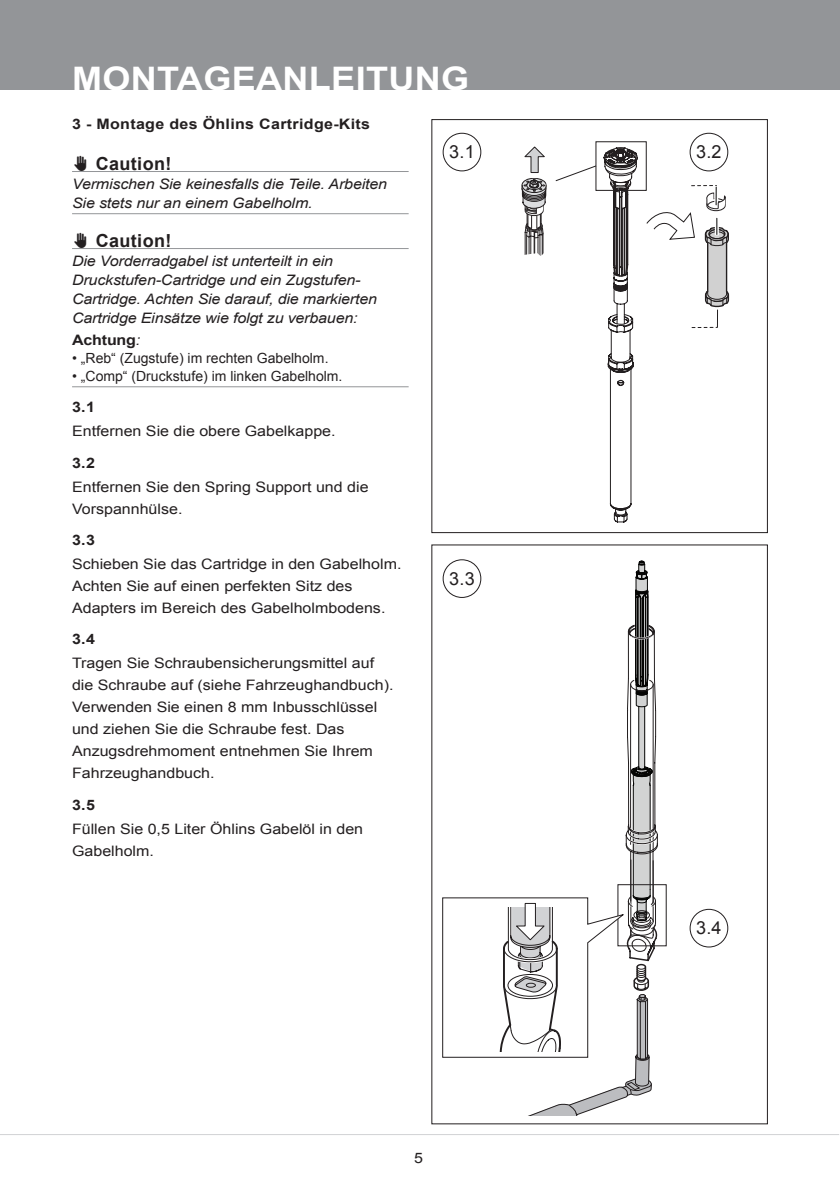
<style>
.page{position:relative;width:840px;height:1191px;background:#fff}
.page>*{position:absolute;margin:0;border:0;box-sizing:border-box;transform-origin:0 0}
.t1{font:700 32.4px "Arial";letter-spacing:.01em;color:#fff;scale:1.11 1}
.t2{font:700 18px "Arial";color:#231f20}
.t3{font:18px "Arial";color:#231f20}
.t4{font:14.4px/22px "Arial";color:#231f20;scale:1.11 1}
.t5{font:italic 14.4px/19px "Arial";letter-spacing:-.01em;color:#231f20;scale:1.11 1}
.t6{font:700 14.4px "Arial";letter-spacing:.02em;color:#231f20;scale:1.11 1}
.t7{font:14px "Arial";color:#231f20}
.s1{font-weight:400;font-style:italic}
</style>
<div class="page">
<div style="left:0;top:0;width:839px;height:90px;background:#939598"></div>
<hr style="left:0;top:1134px;width:838px;height:1px;background:#d1d2d4">
<svg style="left:442px;top:561px;width:216px;height:554px"></svg>
<svg style="left:603px;top:147px;width:125px;height:375px"></svg>
<div style="left:595px;top:141px;width:51px;height:50px;border:1px solid #231f20"></div>
<svg style="left:555px;top:165px;width:42px;height:17px"></svg>
<svg style="left:521px;top:146px;width:25px;height:110px"></svg>
<hr style="left:72px;top:171px;width:336px;height:1px;background:#939598">
<hr style="left:72px;top:213px;width:336px;height:1px;background:#939598">
<hr style="left:72px;top:248px;width:336px;height:1px;background:#939598">
<hr style="left:72px;top:386px;width:336px;height:1px;background:#939598">
<div style="left:431px;top:119px;width:336px;height:414px;border:1px solid #231f20"></div>
<div style="left:442px;top:133px;width:39px;height:38px;border:1px solid #231f20;border-radius:50%"></div>
<div style="left:689px;top:133px;width:38px;height:38px;background:#fff;border-radius:50%"></div>
<div style="left:689px;top:133px;width:38px;height:38px;border:1px solid #231f20;border-radius:50%"></div>
<div style="left:443px;top:560px;width:37px;height:37px;background:#fff;border-radius:50%"></div>
<div style="left:442px;top:559px;width:39px;height:39px;border:1px solid #231f20;border-radius:50%"></div>
<div style="left:689px;top:909px;width:38px;height:38px;border:1px solid #231f20;border-radius:50%"></div>
<h1 class="t1" style="left:72px;top:57px;width:189px">MONTAGEANL</h1>
<h1 class="t1" style="left:331px;top:57px;width:126px">EITUNG</h1>
<p class="t6" style="left:72px;top:114px;width:269px">3 - MONTAGE DES ÖHLINS CARTRIDGE-KITS</p>
<p class="t2" style="left:72px;top:151px;width:28px">✋✋CAUTION!</p>
<p class="t5" style="left:72px;top:174px;width:285px">Vermischen Sie keinesfalls die Teile. Arbeiten<br>Sie stets nur an einem Gabelholm.</p>
<p class="t2" style="left:72px;top:228px;width:28px">✋✋CAUTION!</p>
<p class="t5" style="left:72px;top:251px;width:276px">Die Vorderradgabel ist unterteilt in ein Druckstufen-Cartridge und ein Zugstufen-Cartridge. Achten Sie darauf, die markierten Cartridge Einsätze wie folgt zu verbauen:</p>
<p class="t6" style="left:72px;top:330px;width:63px">ACHTUNG<span class="s1">:</span></p>
<p class="t7" style="left:72px;top:349px;width:258px">• „Reb“ (Zugstufe) im rechten Gabelholm.</p>
<p class="t7" style="left:72px;top:367px;width:272px">• „Comp“ (Druckstufe) im linken Gabelholm.</p>
<p class="t6" style="left:72px;top:397px;width:22px">3.1</p>
<p class="t4" style="left:72px;top:420px;width:239px">Entfernen Sie die obere Gabelkappe.</p>
<p class="t6" style="left:72px;top:453px;width:22px">3.2</p>
<p class="t4" style="left:72px;top:475px;width:268px">Entfernen Sie den Spring Support und die<br>Vorspannhülse.</p>
<p class="t6" style="left:72px;top:530px;width:22px">3.3</p>
<p class="t4" style="left:72px;top:553px;width:298px">Schieben Sie das Cartridge in den Gabelholm.<br>Achten Sie auf einen perfekten Sitz des<br>Adapters im Bereich des Gabelholmbodens.</p>
<p class="t6" style="left:72px;top:629px;width:22px">3.4</p>
<p class="t4" style="left:72px;top:652px;width:291px">Tragen Sie Schraubensicherungsmittel auf die Schraube auf (siehe Fahrzeughandbuch).<br>Verwenden Sie einen 8 mm Inbusschlüssel und ziehen Sie die Schraube fest. Das Anzugsdrehmoment entnehmen Sie Ihrem Fahrzeughandbuch.</p>
<p class="t6" style="left:72px;top:795px;width:22px">3.5</p>
<p class="t4" style="left:72px;top:818px;width:263px">Füllen Sie 0,5 Liter Öhlins Gabelöl in den<br>Gabelholm.</p>
<p class="t3" style="left:449px;top:140px;width:27px">3.1</p>
<p class="t3" style="left:695px;top:140px;width:27px">3.2</p>
<p class="t3" style="left:449px;top:566px;width:27px">3.3</p>
<p class="t4" style="left:414px;top:1147px;width:10px">5</p>
<p class="t3" style="left:695px;top:916px;width:27px">3.4</p>
</div>
